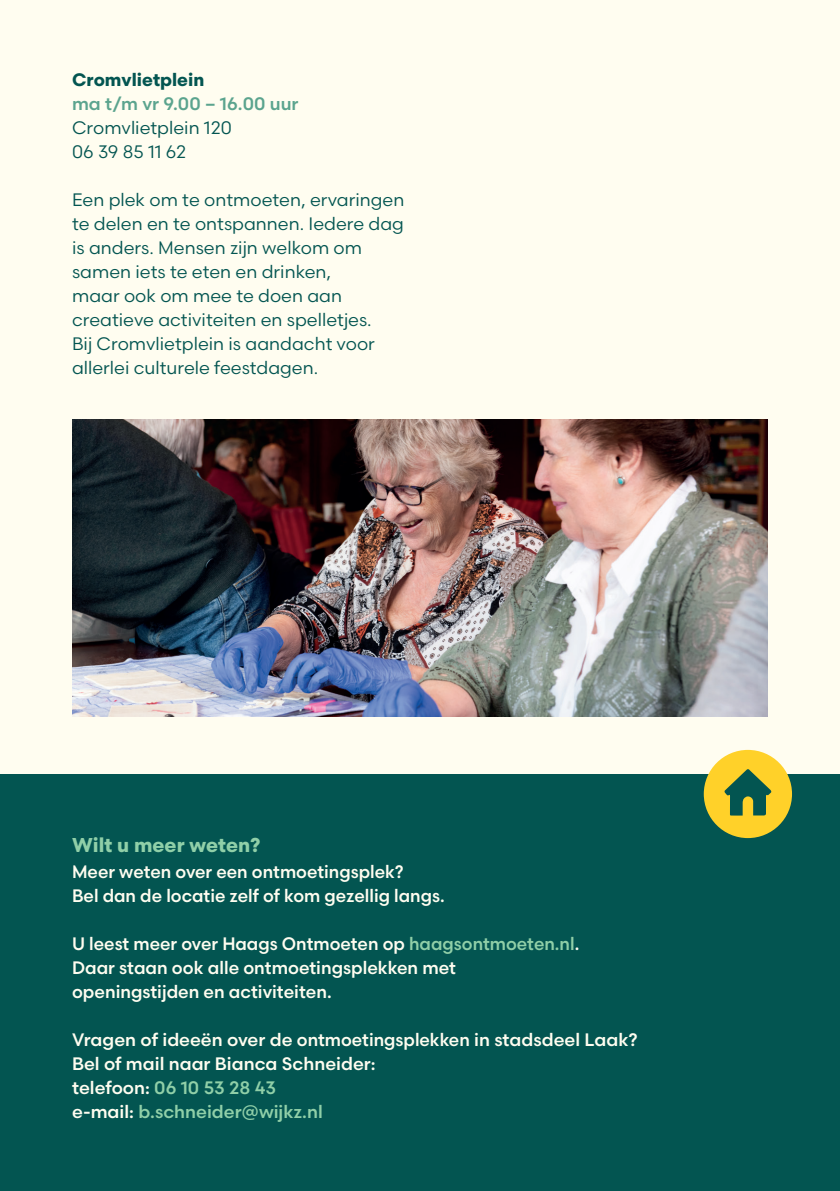
<style>
.page{position:relative;width:840px;height:1191px;background:#fff}
.page>*{position:absolute;margin:0;border:0;box-sizing:border-box;transform-origin:0 0}
.t1{font:700 20px "Scandia";color:#90cfa8}
.t2{font:18px/24px "Scandia";color:#035551}
.t3{font:500 18px/24px "Scandia";color:#fffdf0;scale:.96 1}
.t4{font:500 18px/24px "Scandia";color:#fffdf0}
.t5{font:500 18px "Scandia";color:#5ba48e}
.t6{font:700 18px "Scandia";color:#035551}
.s1{color:#90cfa8}
</style>
<div class="page">
<div style="left:0;top:0;width:839px;height:1191px;background:#fffdf0"></div>
<div style="left:0;top:774px;width:839px;height:417px;background:#035551"></div>
<div style="left:703px;top:750px;width:88px;height:88px;background:#ffd129;border-radius:50%"></div>
<svg style="left:724px;top:769px;width:46px;height:46px"></svg>
<img style="left:72px;top:419px;width:695px;height:297px">
<p class="t6" style="left:72px;top:68px;width:134px">Cromvlietplein</p>
<p class="t5" style="left:72px;top:92px;width:228px">ma t/m vr 9.00 – 16.00 uur</p>
<p class="t2" style="left:72px;top:115px;width:161px">Cromvlietplein 120<br>06 39 85 11 62</p>
<p class="t2" style="left:72px;top:187px;width:333px">Een plek om te ontmoeten, ervaringen te delen en te ontspannen. Iedere dag is anders. Mensen zijn welkom om samen iets te eten en drinken,<br>maar ook om mee te doen aan creatieve activiteiten en spelletjes.<br>Bij Cromvlietplein is aandacht voor allerlei culturele feestdagen.</p>
<p class="t1" style="left:72px;top:832px;width:190px">Wilt u meer weten?</p>
<p class="t3" style="left:72px;top:859px;width:389px">Meer weten over een ontmoetingsplek?<br>Bel dan de locatie zelf of kom gezellig langs.</p>
<p class="t3" style="left:72px;top:931px;width:529px">U leest meer over Haags Ontmoeten op <span class="s1">haagsontmoeten.nl</span>.<br>Daar staan ook alle ontmoetingsplekken met openingstijden en activiteiten.</p>
<p class="t4" style="left:72px;top:1027px;width:567px">Vragen of ideeën over de ontmoetingsplekken in stadsdeel Laak?<br>Bel of mail naar Bianca Schneider:<br>telefoon: <span class="s1">06 10 53 28 43<br></span>e-mail: <span class="s1">b.schneider@wijkz.nl</span></p>
</div>
